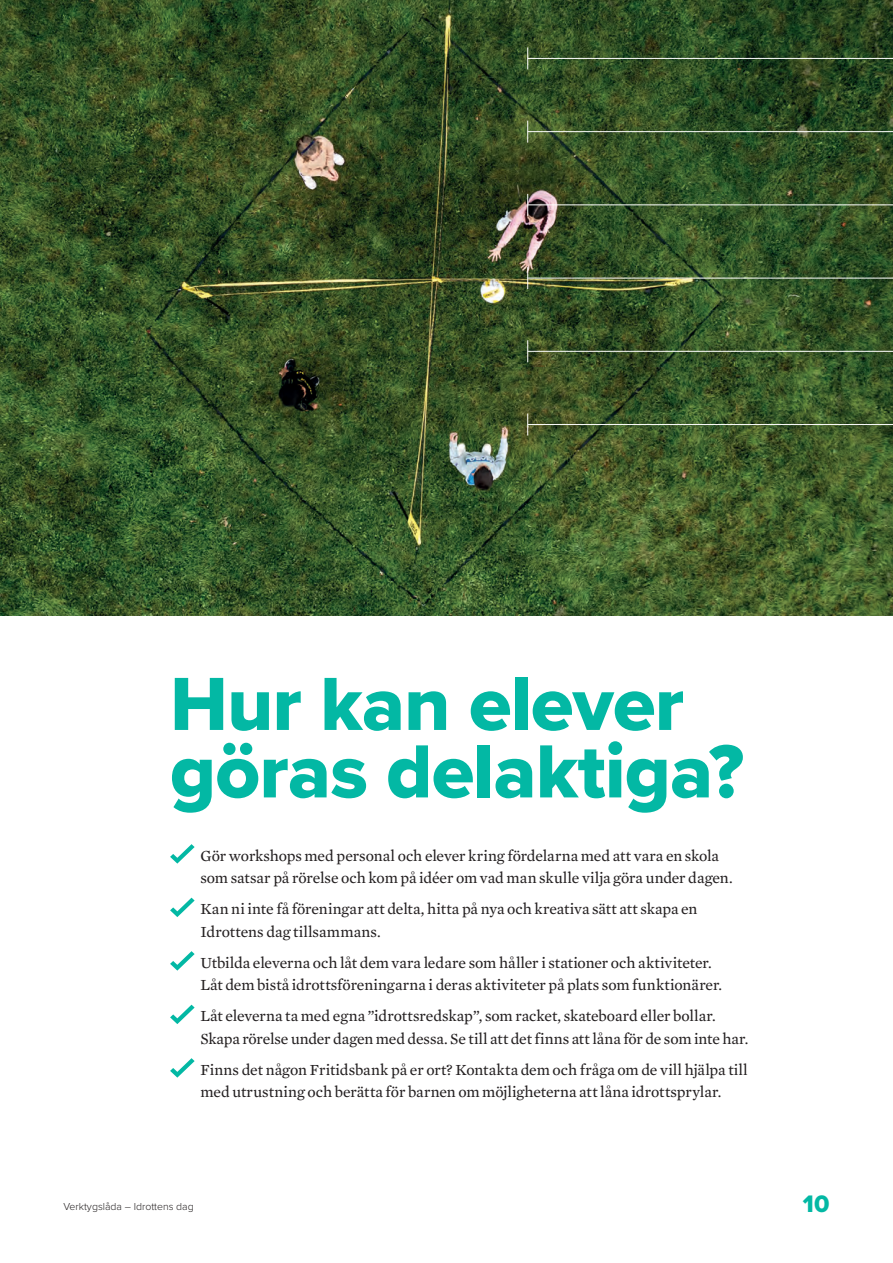
<style>
.page{position:relative;width:893px;height:1263px;background:#fff}
.page>*{position:absolute;margin:0;border:0;box-sizing:border-box;transform-origin:0 0}
.t1{font:78px/67.5px "Proxima Nova Extrabld";letter-spacing:-.01em;color:#03b8a4}
.t2{font:24.75px "Proxima Nova Extrabld";color:#03b8a4}
.t3{font:15.75px/22.5px "Mercury Text G2";letter-spacing:-.005em;color:#231f20}
.t4{font:300 10.5px "Proxima Nova";color:#231f20}
</style>
<div class="page">
<svg style="left:170px;top:844px;width:25px;height:20px"></svg>
<svg style="left:170px;top:898px;width:25px;height:19px"></svg>
<svg style="left:170px;top:951px;width:25px;height:20px"></svg>
<svg style="left:170px;top:1005px;width:25px;height:19px"></svg>
<svg style="left:170px;top:1058px;width:25px;height:20px"></svg>
<img style="left:0;top:0;width:893px;height:615px">
<hr style="left:528px;top:0;width:365px;height:1px;background:#fff">
<hr style="left:528px;top:58px;width:365px;height:1px;background:#fff">
<hr style="left:528px;top:131px;width:365px;height:1px;background:#fff">
<hr style="left:528px;top:204px;width:365px;height:1px;background:#fff">
<hr style="left:528px;top:278px;width:365px;height:1px;background:#fff">
<hr style="left:528px;top:351px;width:365px;height:1px;background:#fff">
<hr style="left:528px;top:424px;width:365px;height:1px;background:#fff">
<svg style="left:527px;top:414px;width:1px;height:21px"></svg>
<svg style="left:527px;top:340px;width:1px;height:22px"></svg>
<svg style="left:527px;top:267px;width:1px;height:22px"></svg>
<svg style="left:527px;top:194px;width:1px;height:22px"></svg>
<svg style="left:527px;top:121px;width:1px;height:22px"></svg>
<svg style="left:527px;top:47px;width:1px;height:22px"></svg>
<h1 class="t1" style="left:170px;top:669px;width:575px">Hur kan elever göras delaktiga?</h1>
<p class="t3" style="left:200px;top:844px;width:534px">Gör workshops med personal och elever kring fördelarna med att vara en skola som satsar på rörelse och kom på idéer om vad man skulle vilja göra under dagen.</p>
<p class="t3" style="left:200px;top:898px;width:499px">Kan ni inte få föreningar att delta, hitta på nya och kreativa sätt att skapa en<br>Idrottens dag tillsammans.</p>
<p class="t3" style="left:200px;top:951px;width:523px">Utbilda eleverna och låt dem vara ledare som håller i stationer och aktiviteter.<br>Låt dem bistå idrottsföreningarna i deras aktiviteter på plats som funktionärer.</p>
<p class="t3" style="left:200px;top:1005px;width:549px">Låt eleverna ta med egna ”idrottsredskap”, som racket, skateboard eller bollar.<br>Skapa rörelse under dagen med dessa. Se till att det finns att låna för de som inte har.</p>
<p class="t3" style="left:200px;top:1058px;width:549px">Finns det någon Fritidsbank på er ort? Kontakta dem och fråga om de vill hjälpa till med utrustning och berätta för barnen om möjligheterna att låna idrottsprylar.</p>
<p class="t4" style="left:63px;top:1199px;width:132px">Verktygslåda – Idrottens dag</p>
<h2 class="t2" style="left:803px;top:1186px;width:28px">10</h2>
</div>
